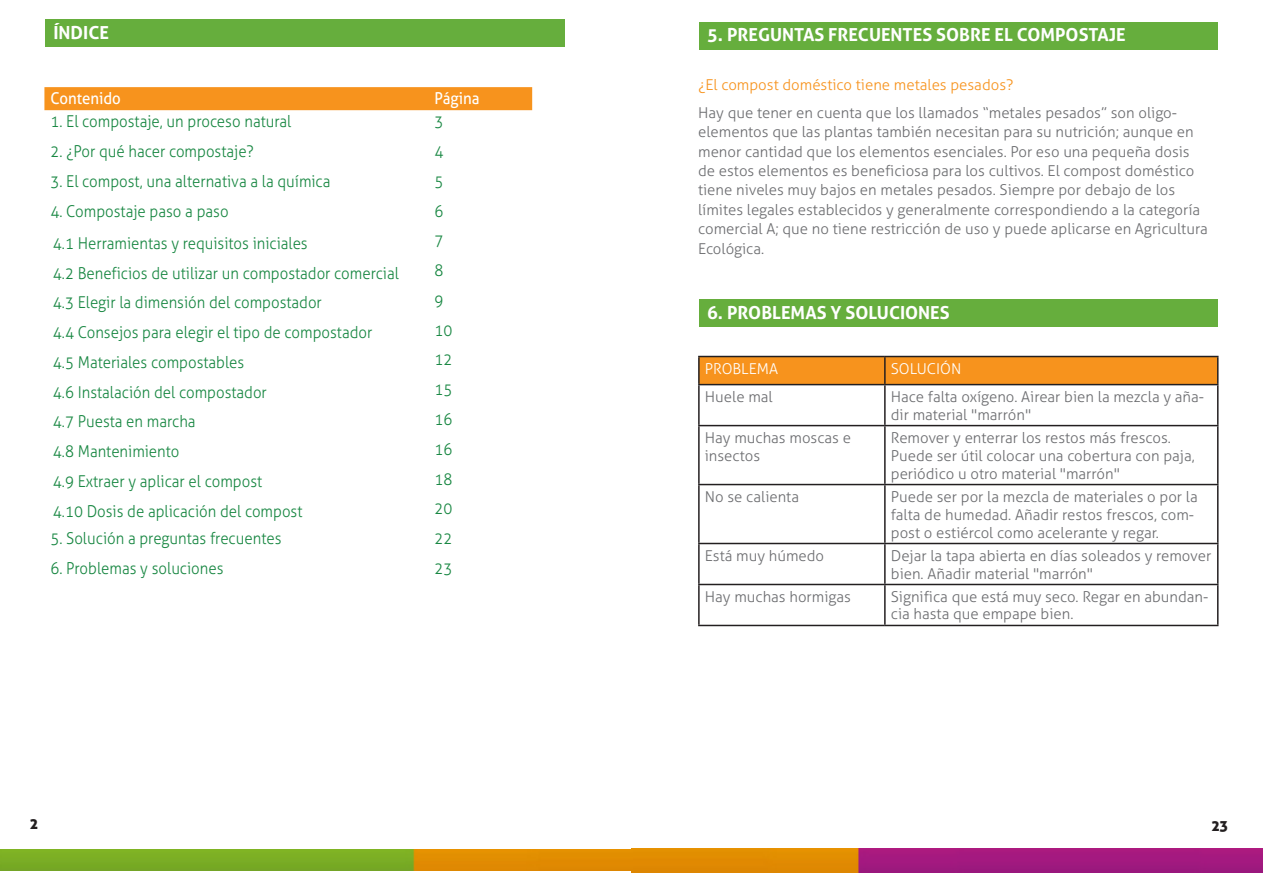
<style>
.page{position:relative;width:1263px;height:893px;background:#fff}
.page>*{position:absolute;margin:0;border:0;box-sizing:border-box;transform-origin:0 0}
.t1{font:700 18px "Aller";color:#fff}
.t2{font:300 16.35px "Aller";color:#188742;scale:.92 1}
.t3{font:16.35px "Aller";color:#fff;scale:.92 1}
.t4{font:300 15px/18px "Aller";color:#6c6d70}
.t5{font:300 15px "Aller";color:#f7931d}
.t6{font:300 15px "Aller";color:#fff}
.t7{font:15px "Aller Display";color:#231f20}
</style>
<div class="page">
<div style="left:699px;top:22px;width:519px;height:27px;background:#66ae3d"></div>
<hr style="left:698px;top:356px;width:187px;height:1px;background:#231f20">
<hr style="left:698px;top:357px;width:2px;height:27px;background:#231f20">
<svg style="left:699px;top:356px;width:519px;height:28px;background:#ea8c1d"></svg>
<hr style="left:698px;top:384px;width:187px;height:1px;background:#231f20">
<hr style="left:698px;top:385px;width:2px;height:40px;background:#231f20">
<hr style="left:885px;top:384px;width:333px;height:1px;background:#231f20">
<hr style="left:884px;top:385px;width:2px;height:40px;background:#231f20">
<hr style="left:1217px;top:385px;width:1px;height:40px;background:#231f20">
<hr style="left:698px;top:425px;width:187px;height:1px;background:#231f20">
<hr style="left:698px;top:426px;width:2px;height:58px;background:#231f20">
<hr style="left:885px;top:425px;width:333px;height:1px;background:#231f20">
<hr style="left:884px;top:426px;width:2px;height:58px;background:#231f20">
<hr style="left:1217px;top:426px;width:1px;height:58px;background:#231f20">
<hr style="left:698px;top:484px;width:187px;height:1px;background:#231f20">
<hr style="left:698px;top:485px;width:2px;height:58px;background:#231f20">
<hr style="left:885px;top:484px;width:333px;height:1px;background:#231f20">
<hr style="left:884px;top:485px;width:2px;height:58px;background:#231f20">
<hr style="left:1217px;top:485px;width:1px;height:58px;background:#231f20">
<hr style="left:698px;top:543px;width:187px;height:1px;background:#231f20">
<hr style="left:698px;top:544px;width:2px;height:40px;background:#231f20">
<hr style="left:885px;top:543px;width:333px;height:1px;background:#231f20">
<hr style="left:884px;top:544px;width:2px;height:40px;background:#231f20">
<hr style="left:1217px;top:544px;width:1px;height:40px;background:#231f20">
<hr style="left:698px;top:584px;width:187px;height:1px;background:#231f20">
<hr style="left:698px;top:585px;width:2px;height:40px;background:#231f20">
<hr style="left:885px;top:584px;width:333px;height:1px;background:#231f20">
<hr style="left:884px;top:585px;width:2px;height:40px;background:#231f20">
<hr style="left:1217px;top:585px;width:1px;height:40px;background:#231f20">
<hr style="left:698px;top:625px;width:187px;height:1px;background:#231f20">
<hr style="left:885px;top:625px;width:333px;height:1px;background:#231f20">
<div style="left:699px;top:299px;width:519px;height:28px;background:#66ae3d"></div>
<img style="left:0;top:848px;width:1263px;height:24px">
<div style="left:45px;top:19px;width:520px;height:28px;background:#66ae3d"></div>
<div style="left:44px;top:87px;width:488px;height:23px;background:#f7931d"></div>
<p class="t1" style="left:53px;top:22px;width:57px">ÍNDICE</p>
<p class="t3" style="left:50px;top:89px;width:78px">Contenido</p>
<p class="t3" style="left:434px;top:89px;width:50px">Página</p>
<p class="t2" style="left:50px;top:112px;width:263px">1. El compostaje, un proceso natural</p>
<p class="t2" style="left:434px;top:112px;width:11px">3</p>
<p class="t2" style="left:50px;top:142px;width:222px">2. ¿Por qué hacer compostaje?</p>
<p class="t2" style="left:434px;top:142px;width:11px">4</p>
<p class="t2" style="left:50px;top:171px;width:306px">3. El compost, una alternativa a la química</p>
<p class="t2" style="left:434px;top:171px;width:11px">5</p>
<p class="t2" style="left:50px;top:201px;width:195px">4. Compostaje paso a paso</p>
<p class="t2" style="left:434px;top:201px;width:11px">6</p>
<p class="t2" style="left:53px;top:233px;width:278px">4.1 Herramientas y requisitos iniciales</p>
<p class="t2" style="left:434px;top:231px;width:11px">7</p>
<p class="t2" style="left:53px;top:263px;width:378px">4.2 Beneficios de utilizar un compostador comercial</p>
<p class="t2" style="left:434px;top:261px;width:11px">8</p>
<p class="t2" style="left:53px;top:293px;width:294px">4.3 Elegir la dimensión del compostador</p>
<p class="t2" style="left:434px;top:291px;width:11px">9</p>
<p class="t2" style="left:53px;top:323px;width:349px">4.4 Consejos para elegir el tipo de compostador</p>
<p class="t2" style="left:434px;top:320px;width:21px">10</p>
<p class="t2" style="left:53px;top:353px;width:210px">4.5 Materiales compostables</p>
<p class="t2" style="left:434px;top:350px;width:21px">12</p>
<p class="t2" style="left:53px;top:382px;width:234px">4.6 Instalación del compostador</p>
<p class="t2" style="left:434px;top:380px;width:21px">15</p>
<p class="t2" style="left:53px;top:412px;width:157px">4.7 Puesta en marcha</p>
<p class="t2" style="left:434px;top:410px;width:21px">16</p>
<p class="t2" style="left:53px;top:442px;width:139px">4.8 Mantenimiento</p>
<p class="t2" style="left:434px;top:439px;width:21px">16</p>
<p class="t2" style="left:53px;top:472px;width:229px">4.9 Extraer y aplicar el compost</p>
<p class="t2" style="left:434px;top:469px;width:21px">18</p>
<p class="t2" style="left:53px;top:501px;width:273px">4.10 Dosis de aplicación del compost</p>
<p class="t2" style="left:434px;top:499px;width:21px">20</p>
<p class="t2" style="left:50px;top:529px;width:253px">5. Solución a preguntas frecuentes</p>
<p class="t2" style="left:434px;top:529px;width:21px">22</p>
<p class="t2" style="left:50px;top:558px;width:190px">6. Problemas y soluciones</p>
<p class="t2" style="left:434px;top:558px;width:21px">23</p>
<p class="t7" style="left:30px;top:815px;width:9px">2</p>
<p class="t1" style="left:707px;top:25px;width:420px">5. PREGUNTAS FRECUENTES SOBRE EL COMPOSTAJE</p>
<p class="t5" style="left:698px;top:76px;width:317px">¿El compost doméstico tiene metales pesados?</p>
<p class="t4" style="left:698px;top:103px;width:511px;line-height:19.5px">Hay que tener en cuenta que los llamados “metales pesados” son oligo&shy;elementos que las plantas también necesitan para su nutrición; aunque en menor cantidad que los elementos esenciales. Por eso una pequeña dosis de estos elementos es beneficiosa para los cultivos. El compost doméstico tiene niveles muy bajos en metales pesados. Siempre por debajo de los límites legales establecidos y generalmente correspondiendo a la categoría comercial A; que no tiene restricción de uso y puede aplicarse en Agricultura Ecológica.</p>
<p class="t1" style="left:707px;top:302px;width:244px">6. PROBLEMAS Y SOLUCIONES</p>
<p class="t6" style="left:705px;top:359px;width:75px">PROBLEMA</p>
<p class="t6" style="left:891px;top:359px;width:72px">SOLUCIÓN</p>
<p class="t4" style="left:705px;top:387px;width:69px">Huele mal</p>
<p class="t4" style="left:891px;top:387px;width:315px">Hace falta oxígeno. Airear bien la mezcla y aña&shy;dir material "marrón"</p>
<p class="t4" style="left:705px;top:428px;width:148px">Hay muchas moscas e insectos</p>
<p class="t4" style="left:891px;top:428px;width:305px">Remover y enterrar los restos más frescos.<br>Puede ser útil colocar una cobertura con paja, periódico u otro material "marrón"</p>
<p class="t4" style="left:705px;top:487px;width:96px">No se calienta</p>
<p class="t4" style="left:891px;top:487px;width:308px">Puede ser por la mezcla de materiales o por la falta de humedad. Añadir restos frescos, com&shy;post o estiércol como acelerante y regar.</p>
<p class="t4" style="left:705px;top:546px;width:121px">Está muy húmedo</p>
<p class="t4" style="left:891px;top:546px;width:322px">Dejar la tapa abierta en días soleados y remover bien. Añadir material "marrón"</p>
<p class="t4" style="left:705px;top:587px;width:148px">Hay muchas hormigas</p>
<p class="t4" style="left:891px;top:587px;width:319px">Significa que está muy seco. Regar en abundan&shy;cia hasta que empape bien.</p>
<p class="t7" style="left:1212px;top:818px;width:17px">23</p>
</div>
